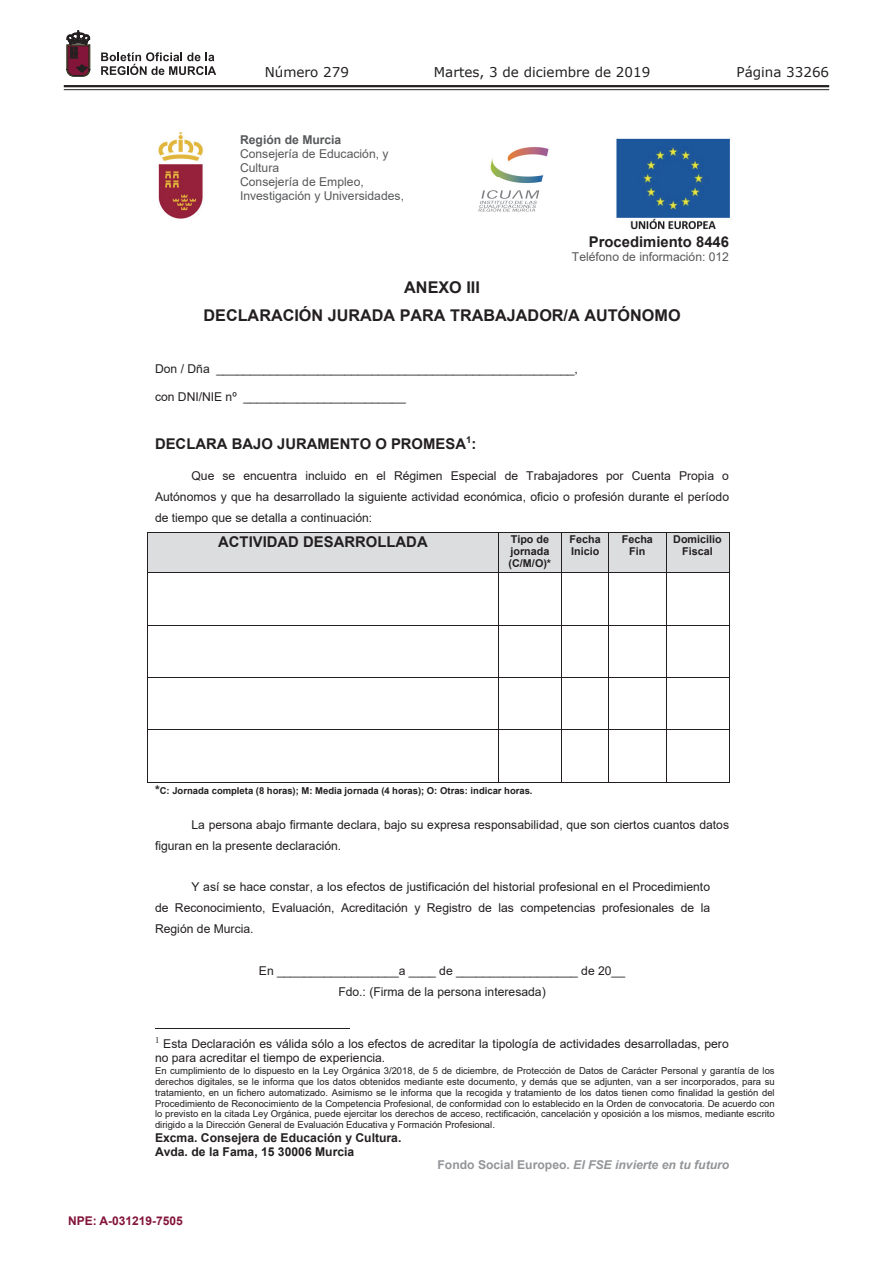
<style>
.page{position:relative;width:893px;height:1263px;background:#fff}
.page>*{position:absolute;margin:0;border:0;box-sizing:border-box;transform-origin:0 0}
.t1{font:700 16.2px/27.9px "Arial";color:#231f20;text-align:center}
.t2{font:700 14.85px "Arial";color:#231f20}
.t3{font:13.5px "Verdana";color:#231f20}
.t4{font:12.15px/21px "Arial";color:#231f20;text-align:justify}
.t5{font:12.15px/14px "Arial";color:#57585a}
.t6{font:700 12.15px/14px "Arial";color:#231f20}
.t7{font:italic 700 12.15px "Arial";color:#939598}
.t8{font:700 12.15px "Arial";color:#57585a}
.t9{font:700 12px "Arial";color:#83143a}
.t10{font:700 10.8px/12.5px "Arial";color:#231f20}
.t11{font:9.45px/10.8px "Arial";color:#231f20;text-align:justify}
.t12{font:700 9.45px "Arial";letter-spacing:-.005em;color:#231f20}
.s1{font-size:12.15px}
.s2{font-style:normal}
</style>
<div class="page">
<hr style="left:64px;top:85px;width:765px;height:2px;background:#231f20">
<hr style="left:64px;top:89px;width:765px;height:1px;background:#231f20">
<svg style="left:101px;top:52px;width:115px;height:23px"></svg>
<svg style="left:67px;top:31px;width:23px;height:45px"></svg>
<img style="left:158px;top:133px;width:45px;height:86px">
<img style="left:616px;top:138px;width:115px;height:92px">
<img style="left:478px;top:147px;width:71px;height:65px">
<div style="left:148px;top:533px;width:350px;height:39px;background:#dcdddf"></div>
<div style="left:499px;top:533px;width:62px;height:39px;background:#dcdddf"></div>
<div style="left:562px;top:533px;width:46px;height:39px;background:#dcdddf"></div>
<div style="left:609px;top:533px;width:57px;height:39px;background:#dcdddf"></div>
<div style="left:666px;top:533px;width:63px;height:39px;background:#dcdddf"></div>
<hr style="left:147px;top:532px;width:582px;height:1px;background:#231f20">
<hr style="left:147px;top:533px;width:1px;height:39px;background:#231f20">
<hr style="left:498px;top:533px;width:1px;height:39px;background:#231f20">
<hr style="left:561px;top:533px;width:1px;height:39px;background:#231f20">
<hr style="left:608px;top:533px;width:1px;height:39px;background:#231f20">
<hr style="left:666px;top:533px;width:1px;height:39px;background:#231f20">
<hr style="left:729px;top:533px;width:1px;height:39px;background:#231f20">
<hr style="left:147px;top:572px;width:582px;height:1px;background:#231f20">
<hr style="left:147px;top:573px;width:1px;height:52px;background:#231f20">
<hr style="left:498px;top:573px;width:1px;height:52px;background:#231f20">
<hr style="left:561px;top:573px;width:1px;height:52px;background:#231f20">
<hr style="left:608px;top:573px;width:1px;height:52px;background:#231f20">
<hr style="left:666px;top:573px;width:1px;height:52px;background:#231f20">
<hr style="left:729px;top:573px;width:1px;height:52px;background:#231f20">
<hr style="left:147px;top:625px;width:582px;height:1px;background:#231f20">
<hr style="left:147px;top:626px;width:1px;height:51px;background:#231f20">
<hr style="left:498px;top:626px;width:1px;height:51px;background:#231f20">
<hr style="left:561px;top:626px;width:1px;height:51px;background:#231f20">
<hr style="left:608px;top:626px;width:1px;height:51px;background:#231f20">
<hr style="left:666px;top:626px;width:1px;height:51px;background:#231f20">
<hr style="left:729px;top:626px;width:1px;height:51px;background:#231f20">
<hr style="left:147px;top:677px;width:582px;height:1px;background:#231f20">
<hr style="left:147px;top:678px;width:1px;height:51px;background:#231f20">
<hr style="left:498px;top:678px;width:1px;height:51px;background:#231f20">
<hr style="left:561px;top:678px;width:1px;height:51px;background:#231f20">
<hr style="left:608px;top:678px;width:1px;height:51px;background:#231f20">
<hr style="left:666px;top:678px;width:1px;height:51px;background:#231f20">
<hr style="left:729px;top:678px;width:1px;height:51px;background:#231f20">
<hr style="left:147px;top:729px;width:582px;height:1px;background:#231f20">
<hr style="left:147px;top:730px;width:1px;height:52px;background:#231f20">
<hr style="left:147px;top:782px;width:351px;height:1px;background:#231f20">
<hr style="left:498px;top:730px;width:1px;height:52px;background:#231f20">
<hr style="left:499px;top:782px;width:62px;height:1px;background:#231f20">
<hr style="left:561px;top:730px;width:1px;height:52px;background:#231f20">
<hr style="left:562px;top:782px;width:46px;height:1px;background:#231f20">
<hr style="left:608px;top:730px;width:1px;height:52px;background:#231f20">
<hr style="left:609px;top:782px;width:57px;height:1px;background:#231f20">
<hr style="left:666px;top:730px;width:1px;height:52px;background:#231f20">
<hr style="left:666px;top:782px;width:63px;height:1px;background:#231f20">
<hr style="left:729px;top:730px;width:1px;height:52px;background:#231f20">
<hr style="left:155px;top:1028px;width:194px;height:1px;background:#231f20">
<p class="t3" style="left:265px;top:62px;width:86px">Número 279</p>
<p class="t3" style="left:434px;top:62px;width:218px">Martes, 3 de diciembre de 2019</p>
<p class="t3" style="left:736px;top:62px;width:94px">Página 33266</p>
<p class="t8" style="left:240px;top:131px;width:103px">Región de Murcia</p>
<p class="t5" style="left:240px;top:147px;width:165px">Consejería de Educación, y<br>Cultura<br>Consejería de Empleo,<br>Investigación y Universidades,</p>
<p class="t2" style="left:589px;top:231px;width:142px">Procedimiento 8446</p>
<p class="t5" style="left:572px;top:250px;width:159px">Teléfono de información: 012</p>
<h1 class="t1" style="left:203px;top:274px;width:479px">ANEXO III<br>DECLARACIÓN JURADA PARA TRABAJADOR/A AUTÓNOMO</h1>
<p class="t4" style="left:155px;top:358px;width:424px">Don / Dña _____________________________________________________,</p>
<p class="t4" style="left:155px;top:386px;width:252px">con DNI/NIE nº ________________________</p>
<p class="t2" style="left:155px;top:433px;width:323px">DECLARA BAJO JURAMENTO O PROMESA<sup>1</sup>:</p>
<p class="t4" style="left:155px;top:465px;width:576px;text-indent:36px">Que se encuentra incluido en el Régimen Especial de Trabajadores por Cuenta Propia o Autónomos y que ha desarrollado la siguiente actividad económica, oficio o profesión durante el período de tiempo que se detalla a continuación:</p>
<p class="t2" style="left:218px;top:531px;width:211px">ACTIVIDAD DESARROLLADA</p>
<p class="t10" style="left:509px;top:533px;width:44px">Tipo de jornada (C/M/O)*</p>
<p class="t10" style="left:570px;top:533px;width:33px">Fecha<br>Inicio</p>
<p class="t10" style="left:622px;top:533px;width:33px;text-align:center">Fecha<br>Fin</p>
<p class="t10" style="left:673px;top:533px;width:50px;text-align:center">Domicilio<br>Fiscal</p>
<p class="t12" style="left:155px;top:784px;width:379px"><span class="s1">*</span>C: Jornada completa (8 horas); M: Media jornada (4 horas); O: Otras: indicar horas.</p>
<p class="t4" style="left:155px;top:814px;width:576px;text-indent:36px">La persona abajo firmante declara, bajo su expresa responsabilidad, que son ciertos cuantos datos figuran en la presente declaración.</p>
<p class="t4" style="left:155px;top:877px;width:557px;text-indent:36px">Y así se hace constar, a los efectos de justificación del historial profesional en el Procedimiento de Reconocimiento, Evaluación, Acreditación y Registro de las competencias profesionales de la Región de Murcia.</p>
<p class="t4" style="left:259px;top:960px;width:368px;text-align:center">En __________________a ____ de __________________ de 20__<br>Fdo.: (Firma de la persona interesada)</p>
<p class="t4" style="left:155px;top:1036px;width:575px;line-height:14.4px"><sup>1</sup> Esta Declaración es válida sólo a los efectos de acreditar la tipología de actividades desarrolladas, pero no para acreditar el tiempo de experiencia.</p>
<p class="t11" style="left:155px;top:1065px;width:621px">En cumplimiento de lo dispuesto en la Ley Orgánica 3/2018, de 5 de diciembre, de Protección de Datos de Carácter Personal y garantía de los derechos digitales, se le informa que los datos obtenidos mediante este documento, y demás que se adjunten, van a ser incorporados, para su tratamiento, en un fichero automatizado. Asimismo se le informa que la recogida y tratamiento de los datos tienen como finalidad la gestión del Procedimiento de Reconocimiento de la Competencia Profesional, de conformidad con lo establecido en la Orden de convocatoria. De acuerdo con lo previsto en la citada Ley Orgánica, puede ejercitar los derechos de acceso, rectificación, cancelación y oposición a los mismos, mediante escrito dirigido a la Dirección General de Evaluación Educativa y Formación Profesional.</p>
<p class="t6" style="left:155px;top:1130px;width:248px">Excma. Consejera de Educación y Cultura.<br>Avda. de la Fama, 15 30006 Murcia</p>
<p class="t7" style="left:437px;top:1157px;width:293px"><span class="s2">Fondo Social Europeo.</span> El FSE invierte en tu futuro</p>
<p class="t9" style="left:68px;top:1212px;width:116px">NPE: A-031219-7505</p>
</div>
